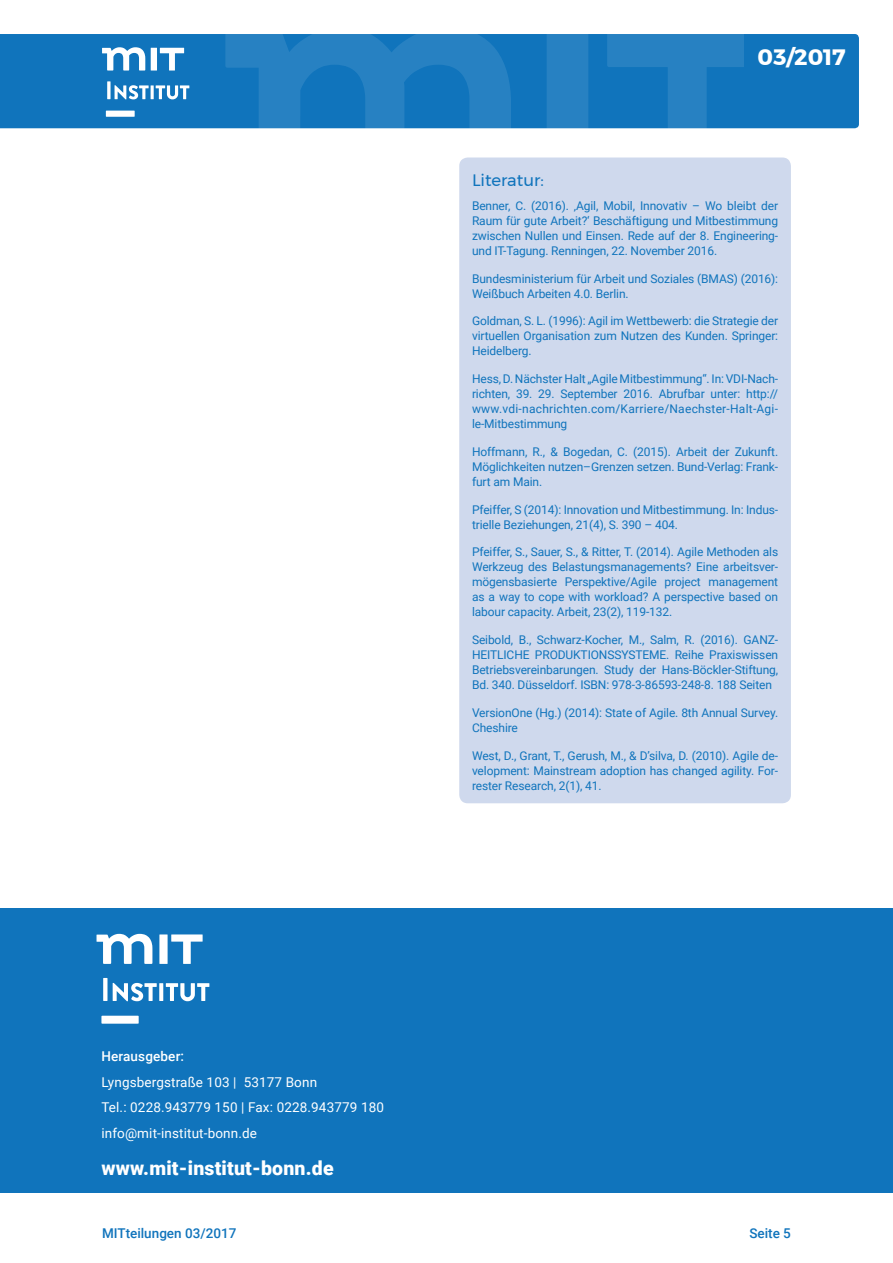
<style>
.page{position:relative;width:893px;height:1263px;background:#fff}
.page>*{position:absolute;margin:0;border:0;box-sizing:border-box;transform-origin:0 0}
.t1{font:700 22.2px "Montserrat";color:#fff}
.t2{font:900 19.5px "Roboto";letter-spacing:.01em;color:#fff}
.t3{font:16.5px "Montserrat";color:#1074bc}
.t4{font:13.5px "Roboto";letter-spacing:.01em;color:#fff}
.t5{font:500 13.5px "Roboto";color:#1074bc}
.t6{font:500 13.5px "Roboto";letter-spacing:.01em;color:#fff}
.t7{font:12px/15px "Roboto";letter-spacing:-.01em;color:#1074bc;text-align:justify}
</style>
<div class="page">
<div style="left:0;top:34px;width:859px;height:94px;background:#1074bc"></div>
<svg style="left:607px;top:34px;width:136px;height:95px;background:#1e7bbf"></svg>
<div style="left:547px;top:34px;width:41px;height:95px;background:#2781c2"></div>
<svg style="left:225px;top:34px;width:286px;height:95px;background:#1f7cc0"></svg>
<svg style="left:107px;top:81px;width:82px;height:18px"></svg>
<svg style="left:151px;top:48px;width:33px;height:23px"></svg>
<svg style="left:102px;top:47px;width:43px;height:24px"></svg>
<svg style="left:106px;top:111px;width:29px;height:6px"></svg>
<div style="left:459px;top:158px;width:332px;height:645px;background:#cfd9ed;border-radius:9px"></div>
<div style="left:0;top:908px;width:893px;height:285px;background:#1074bc"></div>
<svg style="left:103px;top:978px;width:4px;height:23px"></svg>
<svg style="left:113px;top:983px;width:96px;height:18px"></svg>
<svg style="left:159px;top:934px;width:44px;height:30px"></svg>
<svg style="left:97px;top:934px;width:55px;height:30px"></svg>
<svg style="left:101px;top:1016px;width:38px;height:8px"></svg>
<p class="t1" style="left:757px;top:39px;width:90px">03/2017</p>
<p class="t3" style="left:472px;top:168px;width:73px">Literatur:</p>
<p class="t7" style="left:472px;top:198px;width:308px">Benner, C. (2016). ‚Agil, Mobil, Innovativ – Wo bleibt der Raum für gute Arbeit?‘ Beschäftigung und Mitbestimmung zwischen Nullen und Einsen. Rede auf der 8. Engineering&shy;und IT-Tagung. Renningen, 22. November 2016.</p>
<p class="t7" style="left:472px;top:270px;width:308px">Bundesministerium für Arbeit und Soziales (BMAS) (2016):<br>Weißbuch Arbeiten 4.0. Berlin.</p>
<p class="t7" style="left:472px;top:313px;width:308px">Goldman, S. L. (1996): Agil im Wettbewerb: die Strategie der virtuellen Organisation zum Nutzen des Kunden. Springer:<br>Heidelberg.</p>
<p class="t7" style="left:472px;top:371px;width:308px">Hess, D. Nächster Halt „Agile Mitbestimmung“. In: VDI-Nach&shy;richten, 39. 29. September 2016. Abrufbar unter: http:// www.vdi-nachrichten.com/Karriere/Naechster-Halt-Agi&shy;le-Mitbestimmung</p>
<p class="t7" style="left:472px;top:444px;width:308px">Hoffmann, R., &amp; Bogedan, C. (2015). Arbeit der Zukunft.<br>Möglichkeiten nutzen–Grenzen setzen. Bund-Verlag: Frank&shy;furt am Main.</p>
<p class="t7" style="left:472px;top:501px;width:308px">Pfeiffer, S (2014): Innovation und Mitbestimmung. In: Indus&shy;trielle Beziehungen, 21(4), S. 390 – 404.</p>
<p class="t7" style="left:472px;top:544px;width:308px">Pfeiffer, S., Sauer, S., &amp; Ritter, T. (2014). Agile Methoden als Werkzeug des Belastungsmanagements? Eine arbeitsver&shy;mögensbasierte Perspektive/Agile project management as a way to cope with workload? A perspective based on labour capacity. Arbeit, 23(2), 119-132.</p>
<p class="t7" style="left:472px;top:632px;width:308px">Seibold, B., Schwarz-Kocher, M., Salm, R. (2016). GANZ-HEITLICHE PRODUKTIONSSYSTEME. Reihe Praxiswissen Betriebsvereinbarungen. Study der Hans-Böckler-Stiftung, Bd. 340. Düsseldorf. ISBN: 978-3-86593-248-8. 188 Seiten</p>
<p class="t7" style="left:472px;top:705px;width:308px">VersionOne (Hg.) (2014): State of Agile. 8th Annual Survey.<br>Cheshire</p>
<p class="t7" style="left:472px;top:747px;width:308px">West, D., Grant, T., Gerush, M., &amp; D’silva, D. (2010). Agile de&shy;velopment: Mainstream adoption has changed agility. For&shy;rester Research, 2(1), 41.</p>
<p class="t6" style="left:101px;top:1047px;width:84px">Herausgeber:</p>
<p class="t4" style="left:101px;top:1072px;width:217px">Lyngsbergstraße 103 | 53177 Bonn</p>
<p class="t4" style="left:101px;top:1098px;width:284px">Tel.: 0228.943779 150 | Fax: 0228.943779 180</p>
<p class="t4" style="left:101px;top:1123px;width:157px">info@mit-institut-bonn.de</p>
<p class="t2" style="left:101px;top:1155px;width:234px">www.mit-institut-bonn.de</p>
<p class="t5" style="left:102px;top:1223px;width:136px">MITteilungen 03/2017</p>
<p class="t5" style="left:749px;top:1223px;width:43px">Seite 5</p>
</div>
